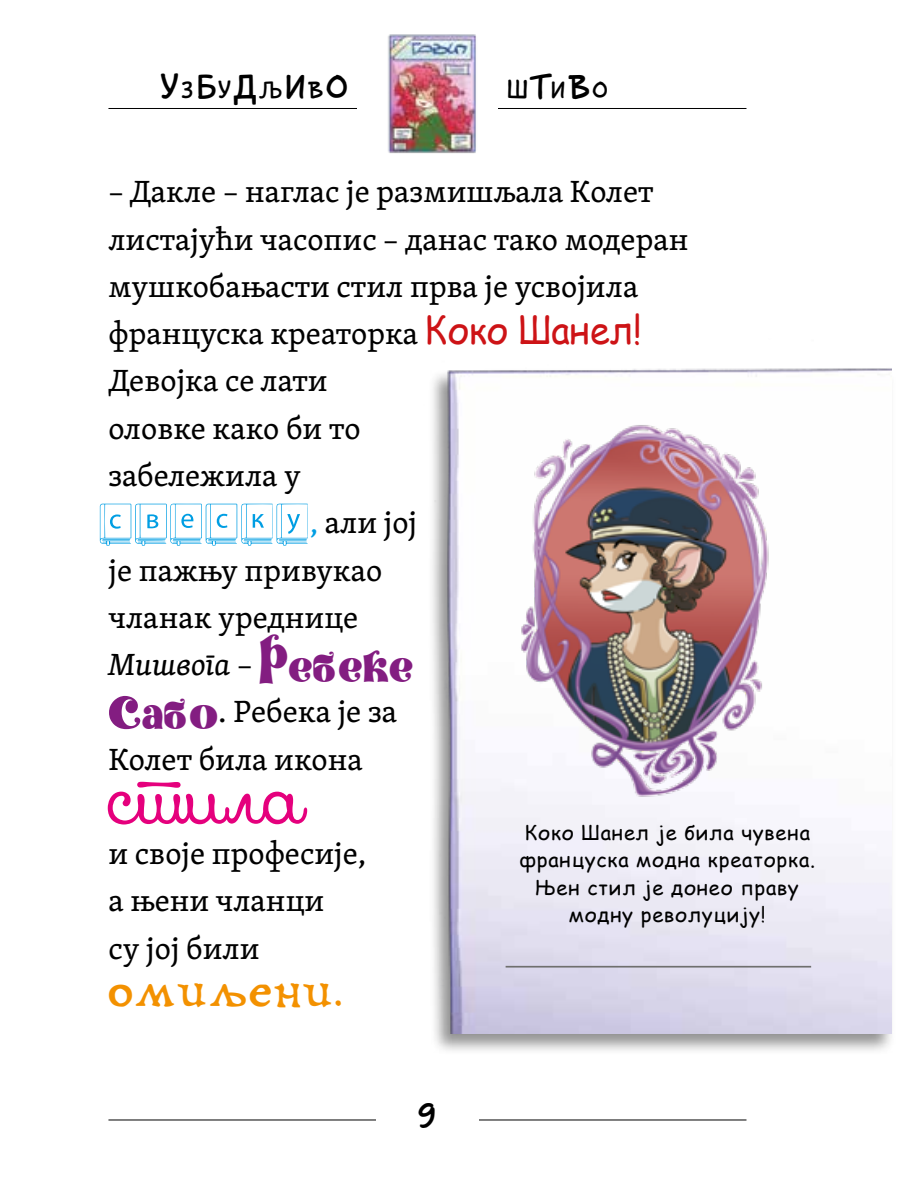
<style>
.page{position:relative;width:906px;height:1187px;background:#fff}
.page>*{position:absolute;margin:0;border:0;box-sizing:border-box;transform-origin:0 0}
.t1{font:72px "Xiomara";color:#e5007d}
.t2{font:45px "HTC Hand";color:#000}
.t3{font:100 42.75px "Flibustier";letter-spacing:.02em;color:#f39100}
.t4{font:31.5px/47.2px "Skolar PE";color:#000}
.t5{font:italic 31.5px "Skolar PE";color:#000}
.t6{font:28.35px "HTC Hand";color:#000}
.t7{font:20.25px/27.2px "Comic Sans MS";letter-spacing:.04em;color:#000;text-align:center}
.s1{font-size:40.5px}
.s2{font-family:"Comic Sans MS";font-size:38.48px;color:#cd1316}
.s3{color:#009ee3}
.s4{font-style:normal}
.s5{font-family:"Decorlz";font-style:normal;font-size:49.5px;color:#831d81}
.s6{font-family:"Decorlz";font-style:normal;font-size:40.5px;color:#831d81}
.s7{font-family:"Decorlz";font-size:56.25px;color:#831d81}
.s8{font-family:"Decorlz";font-size:40.5px;color:#831d81}
</style>
<div class="page">
<hr style="left:108px;top:108px;width:638px;height:1px;background:#000">
<img style="left:357px;top:34px;width:140px;height:119px">
<div style="left:426px;top:366px;width:469px;height:689px;background:#000;opacity:.43"></div>
<img style="left:426px;top:366px;width:466px;height:667px">
<img style="left:426px;top:378px;width:435px;height:642px">
<hr style="left:505px;top:965px;width:306px;height:2px;background:#6f6f6e">
<hr style="left:108px;top:1119px;width:638px;height:1px;background:#000">
<div style="left:376px;top:1087px;width:102px;height:64px;background:#fff"></div>
<svg style="left:100px;top:503px;width:208px;height:42px"></svg>
<p class="t6" style="left:159px;top:68px;width:190px"><span class="s1">У</span>з<span class="s1">Б</span>у<span class="s1">Д</span>љ<span class="s1">И</span>в<span class="s1">О</span></p>
<p class="t6" style="left:506px;top:68px;width:103px">ш<span class="s1">Т</span>и<span class="s1">В</span>о</p>
<p class="t4" style="left:108px;top:167px;width:547px">– Дакле – наглас је размишљала Колет</p>
<p class="t4" style="left:108px;top:214px;width:581px">листајући часопис – данас тако модеран</p>
<p class="t4" style="left:108px;top:262px;width:531px">мушкобањасти стил прва је усвојила</p>
<p class="t4" style="left:108px;top:309px;width:534px">француска креаторка <span class="s2">Коко Шанел!</span></p>
<p class="t4" style="left:108px;top:356px;width:221px">Девојка се лати</p>
<p class="t4" style="left:108px;top:403px;width:254px">оловке како би то</p>
<p class="t4" style="left:108px;top:451px;width:194px">забележила у</p>
<p class="t4" style="left:310px;top:498px;width:109px"><span class="s3">,</span> али јој</p>
<p class="t4" style="left:108px;top:545px;width:275px">је пажњу привукао</p>
<p class="t4" style="left:108px;top:592px;width:251px">чланак уреднице</p>
<p class="t5" style="left:108px;top:641px;width:306px">Мишвога <span class="s4">–</span> <span class="s5">Р</span><span class="s6">ебеке</span></p>
<p class="t4" style="left:108px;top:687px;width:290px"><span class="s7">С</span><span class="s8">або</span>. Ребека је за</p>
<p class="t4" style="left:108px;top:734px;width:256px">Колет била икона</p>
<h1 class="t1" style="left:108px;top:756px;width:197px">стила</h1>
<p class="t4" style="left:108px;top:829px;width:259px">и своје професије, а њени чланци<br>су јој били</p>
<h3 class="t3" style="left:108px;top:964px;width:240px">омиљени.</h3>
<p class="t7" style="left:519px;top:818px;width:297px">Коко Шанел је била чувена француска модна креаторка.<br>Њен стил је донео праву модну револуцију!</p>
<h2 class="t2" style="left:416px;top:1081px;width:24px">9</h2>
</div>
